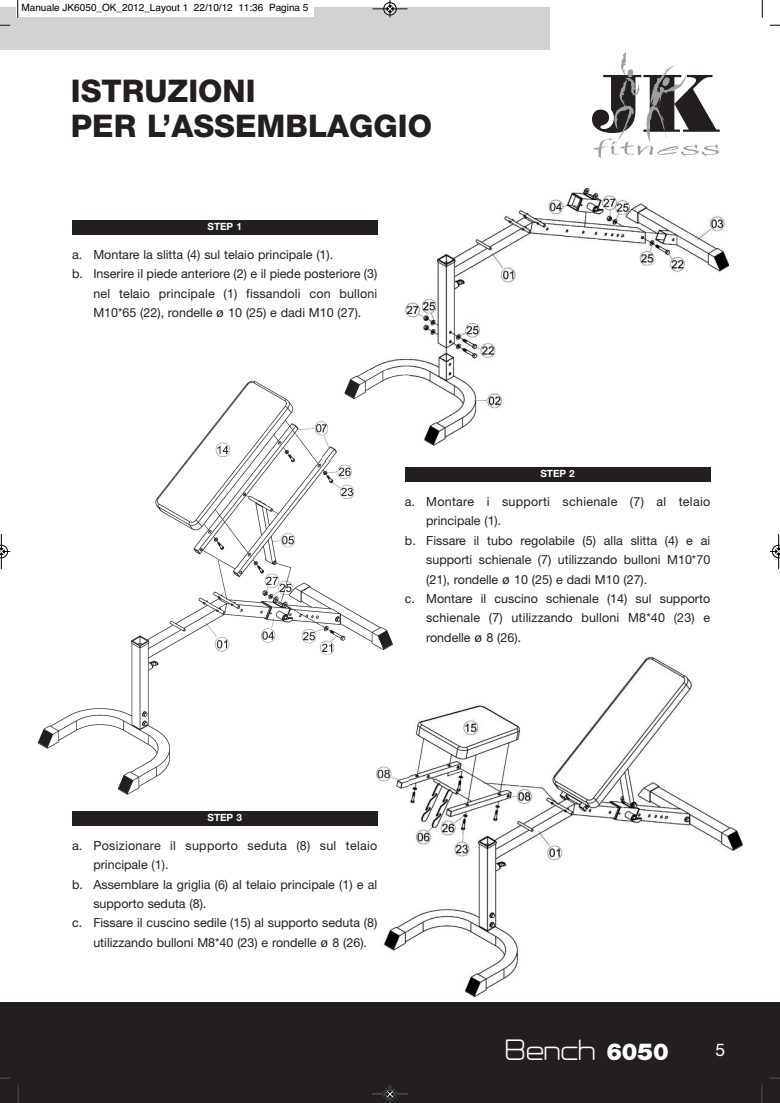
<style>
.page{position:relative;width:780px;height:1103px;background:#fff}
.page>*{position:absolute;margin:0;border:0;box-sizing:border-box;transform-origin:0 0}
.t1{font:800 31.25px/35px "Helvetica Neue";color:#231f20}
.t2{font:25.62px "Neogrey";color:#fff}
.t3{font:17.5px "Helvetica Neue";color:#fff}
.t4{font:12.5px "Helvetica Neue";color:#231f20}
.t5{font:12.5px "Helvetica Neue";letter-spacing:.02em;color:#231f20}
.t6{font:10px "Helvetica";color:#000}
.t7{font:700 10px "Helvetica Neue";color:#fff}
.s1{font-family:"Lucida Grande"}
.s2{font-family:"Helvetica Neue";font-weight:900;font-size:23.38px}
</style>
<div class="page">
<div style="left:0;top:1002px;width:780px;height:101px;background:#231f20"></div>
<svg style="left:592px;top:52px;width:127px;height:106px"></svg>
<div style="left:0;top:8px;width:549px;height:42px;background:#d1d2d4"></div>
<img style="left:322px;top:185px;width:408px;height:261px">
<img style="left:376px;top:656px;width:366px;height:342px">
<img style="left:38px;top:380px;width:371px;height:415px">
<img style="left:322px;top:370px;width:87px;height:91px">
<img style="left:376px;top:655px;width:33px;height:150px">
<div style="left:72px;top:220px;width:305px;height:14px;background:#231f20"></div>
<div style="left:405px;top:467px;width:305px;height:14px;background:#231f20"></div>
<div style="left:72px;top:811px;width:305px;height:14px;background:#231f20"></div>
<div style="left:16px;top:0;width:297px;height:16px;background:#fff"></div>
<svg style="left:17px;top:0;width:2px;height:18px"></svg>
<svg style="left:761px;top:0;width:2px;height:18px"></svg>
<svg style="left:17px;top:1085px;width:2px;height:18px"></svg>
<svg style="left:761px;top:1085px;width:2px;height:18px"></svg>
<hr style="left:372px;top:8px;width:35px;height:1px;background:#fff">
<div style="left:383px;top:2px;width:13px;height:14px;border:1px solid #fff;border-radius:50%"></div>
<hr style="left:372px;top:9px;width:35px;height:1px;background:#000">
<div style="left:383px;top:2px;width:13px;height:13px;border:1px solid #000;border-radius:50%"></div>
<svg style="left:387px;top:0;width:6px;height:18px"></svg>
<div style="left:383px;top:1087px;width:13px;height:14px;border:1px solid #fff;border-radius:50%"></div>
<hr style="left:372px;top:1094px;width:35px;height:1px;background:#000">
<div style="left:383px;top:1088px;width:13px;height:12px;border:1px solid #000;border-radius:50%"></div>
<svg style="left:387px;top:1085px;width:6px;height:18px"></svg>
<hr style="left:1px;top:534px;width:1px;height:35px;background:#000">
<svg style="left:0;top:545px;width:10px;height:13px"></svg>
<hr style="left:778px;top:534px;width:1px;height:35px;background:#000">
<svg style="left:769px;top:545px;width:11px;height:13px"></svg>
<p class="t6" style="left:21px;top:4px;width:288px">Manuale JK6050_OK_2012_Layout 1 22/10/12 11:36 Pagina 5</p>
<h1 class="t1" style="left:71px;top:76px;width:362px">ISTRUZIONI<br>PER L’ASSEMBLAGGIO</h1>
<p class="t7" style="left:207px;top:223px;width:36px">STEP 1</p>
<p class="t4" style="left:72px;top:250px;width:263px">a. Montare la slitta (4) sul telaio principale (1).</p>
<p class="t4" style="left:72px;top:269px;width:307px">b. Inserire il piede anteriore (2) e il piede posteriore (3)</p>
<p class="t4" style="left:93px;top:289px;width:285px">nel telaio principale (1) fissandoli con bulloni</p>
<p class="t4" style="left:93px;top:308px;width:269px">M10*65 (22), rondelle <span class="s1">ø</span> 10 (25) e dadi M10 (27).</p>
<p class="t7" style="left:540px;top:470px;width:36px">STEP 2</p>
<p class="t5" style="left:405px;top:497px;width:307px">a. Montare i supporti schienale (7) al telaio</p>
<p class="t4" style="left:426px;top:516px;width:77px">principale (1).</p>
<p class="t4" style="left:405px;top:536px;width:307px">b. Fissare il tubo regolabile (5) alla slitta (4) e ai</p>
<p class="t4" style="left:426px;top:555px;width:285px">supporti schienale (7) utilizzando bulloni M10*70</p>
<p class="t4" style="left:426px;top:575px;width:223px">(21), rondelle <span class="s1">ø</span> 10 (25) e dadi M10 (27).</p>
<p class="t4" style="left:405px;top:594px;width:307px">c. Montare il cuscino schienale (14) sul supporto</p>
<p class="t4" style="left:426px;top:613px;width:285px">schienale (7) utilizzando bulloni M8*40 (23) e</p>
<p class="t4" style="left:426px;top:633px;width:96px">rondelle <span class="s1">ø</span> 8 (26).</p>
<p class="t7" style="left:207px;top:814px;width:36px">STEP 3</p>
<p class="t5" style="left:72px;top:841px;width:307px">a. Posizionare il supporto seduta (8) sul telaio</p>
<p class="t4" style="left:93px;top:860px;width:77px">principale (1).</p>
<p class="t4" style="left:72px;top:880px;width:307px">b. Assemblare la griglia (6) al telaio principale (1) e al</p>
<p class="t4" style="left:93px;top:899px;width:114px">supporto seduta (8).</p>
<p class="t4" style="left:72px;top:918px;width:307px">c. Fissare il cuscino sedile (15) al supporto seduta (8)</p>
<p class="t4" style="left:93px;top:938px;width:275px">utilizzando bulloni M8*40 (23) e rondelle <span class="s1">ø</span> 8 (26).</p>
<h2 class="t2" style="left:506px;top:1034px;width:164px">Bench <span class="s2">6050</span></h2>
<h3 class="t3" style="left:715px;top:1044px;width:11px">5</h3>
</div>
